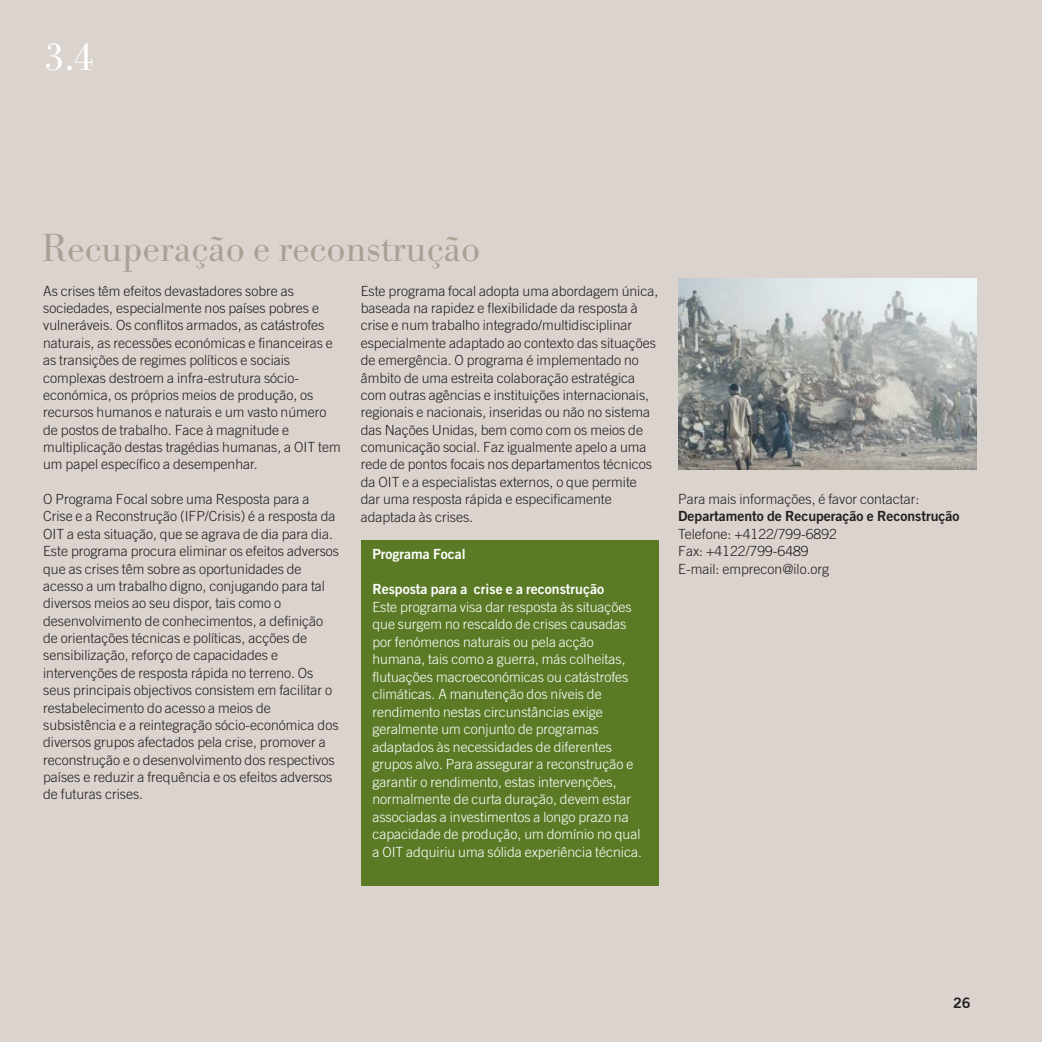
<style>
.page{position:relative;width:1042px;height:1042px;background:#dbd4ce}
.page>*{position:absolute;margin:0;border:0;box-sizing:border-box;transform-origin:0 0}
.t1{font:300 38.5px "Bodoni BE";color:#aca095}
.t2{font:300 38.5px "Bodoni BE";color:#fff}
.t3{font:14.35px "Trade Gothic Bold Two";color:#231f20}
.t4{font:300 14px/17.3px "Trade Gothic";color:#231f20}
.t5{font:300 14px/17.5px "Trade Gothic";color:#fff}
.t6{font:14px "Trade Gothic Bold Two";color:#fff}
.s1{font-family:"Trade Gothic Bold Two";font-weight:400}
</style>
<div class="page">
<div style="left:361px;top:540px;width:297px;height:346px;background:#5a7a26"></div>
<img style="left:678px;top:278px;width:298px;height:191px">
<p class="t2" style="left:45px;top:42px;width:50px">3.4</p>
<p class="t1" style="left:41px;top:233px;width:440px">Recuperação e reconstrução</p>
<p class="t4" style="left:43px;top:283px;width:299px">As crises têm efeitos devastadores sobre as sociedades, especialmente nos países pobres e vulneráveis. Os conflitos armados, as catástrofes naturais, as recessões económicas e financeiras e as transições de regimes políticos e sociais complexas destroem a infra-estrutura sócio&shy;económica, os próprios meios de produção, os recursos humanos e naturais e um vasto número de postos de trabalho. Face à magnitude e multiplicação destas tragédias humanas, a OIT tem um papel específico a desempenhar.</p>
<p class="t4" style="left:43px;top:492px;width:297px">O Programa Focal sobre uma Resposta para a Crise e a Reconstrução (IFP/Crisis) é a resposta da OIT a esta situação, que se agrava de dia para dia.<br>Este programa procura eliminar os efeitos adversos que as crises têm sobre as oportunidades de acesso a um trabalho digno, conjugando para tal diversos meios ao seu dispor, tais como o desenvolvimento de conhecimentos, a definição de orientações técnicas e políticas, acções de sensibilização, reforço de capacidades e intervenções de resposta rápida no terreno. Os seus principais objectivos consistem em facilitar o restabelecimento do acesso a meios de subsistência e a reintegração sócio-económica dos diversos grupos afectados pela crise, promover a reconstrução e o desenvolvimento dos respectivos países e reduzir a frequência e os efeitos adversos de futuras crises.</p>
<p class="t4" style="left:678px;top:492px;width:283px">Para mais informações, é favor contactar:<br><span class="s1">Departamento de Recuperação e Reconstrução<br></span>Telefone: +4122/799-6892<br>Fax: +4122/799-6489<br>E-mail: emprecon@ilo.org</p>
<p class="t4" style="left:361px;top:283px;width:299px">Este programa focal adopta uma abordagem única, baseada na rapidez e flexibilidade da resposta à crise e num trabalho integrado/multidisciplinar especialmente adaptado ao contexto das situações de emergência. O programa é implementado no âmbito de uma estreita colaboração estratégica com outras agências e instituições internacionais, regionais e nacionais, inseridas ou não no sistema das Nações Unidas, bem como com os meios de comunicação social. Faz igualmente apelo a uma rede de pontos focais nos departamentos técnicos da OIT e a especialistas externos, o que permite dar uma resposta rápida e especificamente adaptada às crises.</p>
<p class="t6" style="left:372px;top:549px;width:95px">Programa Focal</p>
<p class="t5" style="left:372px;top:582px;width:271px"><span class="s1">Resposta para a crise e a reconstrução<br></span>Este programa visa dar resposta às situações que surgem no rescaldo de crises causadas por fenómenos naturais ou pela acção humana, tais como a guerra, más colheitas, flutuações macroeconómicas ou catástrofes climáticas. A manutenção dos níveis de rendimento nestas circunstâncias exige geralmente um conjunto de programas adaptados às necessidades de diferentes grupos alvo. Para assegurar a reconstrução e garantir o rendimento, estas intervenções, normalmente de curta duração, devem estar associadas a investimentos a longo prazo na capacidade de produção, um domínio no qual a OIT adquiriu uma sólida experiência técnica.</p>
<p class="t3" style="left:953px;top:997px;width:19px">26</p>
</div>
